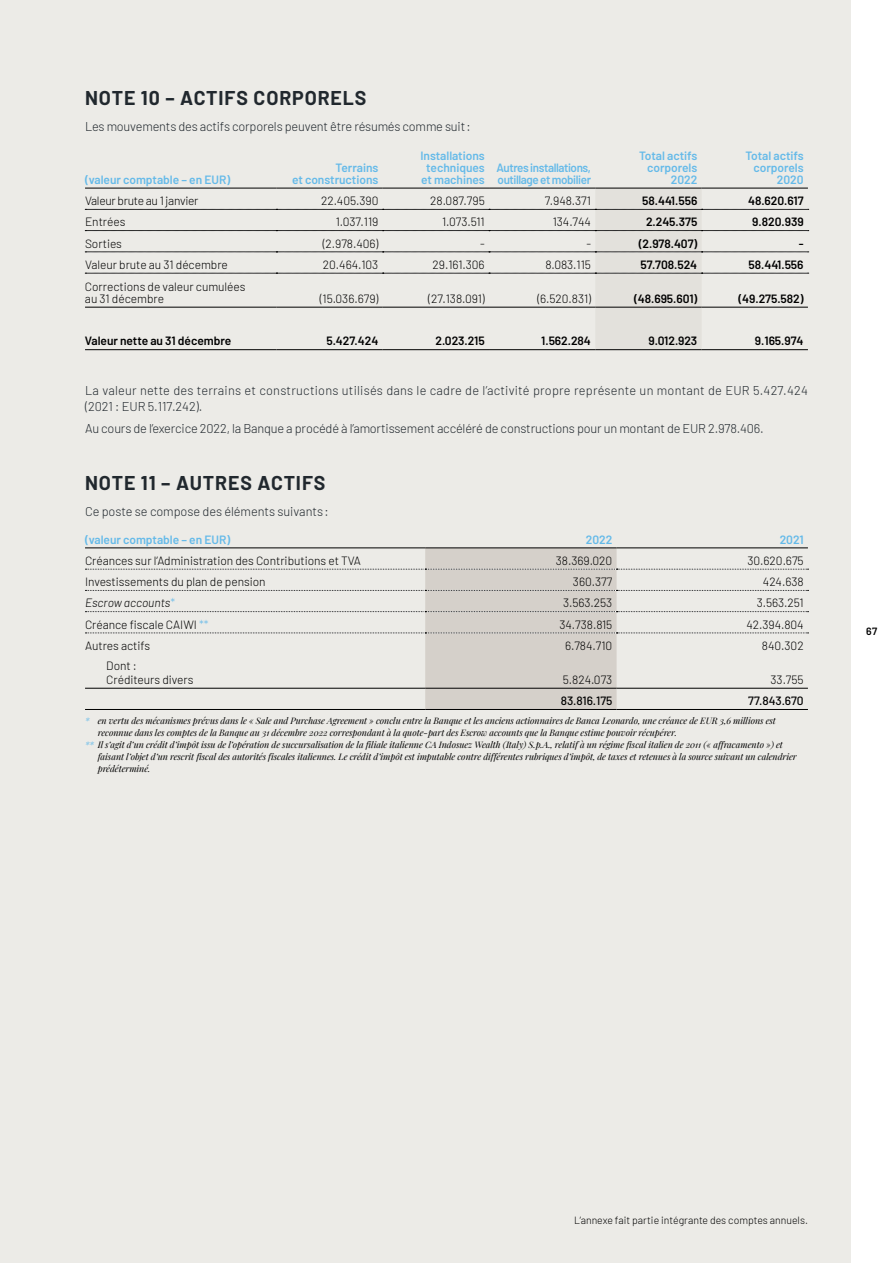
<style>
.page{position:relative;width:893px;height:1263px;background:#fff}
.page>*{position:absolute;margin:0;border:0;box-sizing:border-box;transform-origin:0 0}
.t1{font:700 19.5px "Barlow";letter-spacing:.045em;color:#21282e}
.t2{font:300 12.75px "Barlow";letter-spacing:-.015em;color:#21282e}
.t3{font:300 12.75px/16.5px "Barlow";letter-spacing:.015em;color:#21282e}
.t4{font:300 12px/12px "Barlow";letter-spacing:-.005em;color:#000}
.t5{font:600 12px "Barlow";letter-spacing:-.005em;color:#000}
.t6{font:600 12px/12px "Barlow";letter-spacing:-.005em;color:#65bae9;text-align:right}
.t7{font:600 12px/12px "Barlow";letter-spacing:-.035em;color:#65bae9}
.t8{font:300 12px "Barlow";letter-spacing:-.025em;color:#000}
.t9{font:500 12px "Barlow";letter-spacing:-.005em;color:#000}
.t10{font:italic 300 12px "Barlow";letter-spacing:-.005em;color:#000}
.t11{font:300 10.5px "Barlow";color:#000}
.t12{font:600 10.5px "Barlow";color:#000}
.t13{font:italic 9px "Playfair Display";letter-spacing:-.005em;color:#000}
.s1{font-style:normal;color:#65bae9}
.s2{color:#65bae9}
</style>
<div class="page">
<div style="left:0;top:0;width:850px;height:1263px;background:#ecebe7"></div>
<svg style="left:85px;top:188px;width:724px;height:162px"></svg>
<hr style="left:425px;top:547px;width:192px;height:1px;background:#000">
<hr style="left:425px;top:709px;width:192px;height:1px;background:#000">
<hr style="left:85px;top:547px;width:340px;height:1px;background:#000">
<hr style="left:85px;top:709px;width:340px;height:1px;background:#000">
<svg style="left:85px;top:548px;width:723px;height:161px"></svg>
<hr style="left:85px;top:688px;width:340px;height:1px;background:#000">
<hr style="left:425px;top:688px;width:192px;height:1px;background:#000">
<hr style="left:617px;top:688px;width:191px;height:1px;background:#000">
<hr style="left:617px;top:547px;width:191px;height:1px;background:#000">
<hr style="left:617px;top:709px;width:191px;height:1px;background:#000">
<h1 class="t1" style="left:85px;top:83px;width:283px">NOTE 10 – ACTIFS CORPORELS</h1>
<h2 class="t2" style="left:85px;top:117px;width:387px">Les mouvements des actifs corporels peuvent être résumés comme suit:</h2>
<h3 class="t6" style="left:85px;top:173px;width:147px">(valeur comptable – en EUR)</h3>
<h3 class="t6" style="left:292px;top:161px;width:88px">Terrains<br>et constructions</h3>
<h3 class="t6" style="left:420px;top:149px;width:66px;text-align:center">Installations techniques et machines</h3>
<h3 class="t7" style="left:496px;top:161px;width:96px">Autres installations, outillage et mobilier</h3>
<h3 class="t6" style="left:639px;top:149px;width:60px">Total actifs corporels<br>2022</h3>
<h3 class="t6" style="left:745px;top:149px;width:60px">Total actifs corporels<br>2020</h3>
<h3 class="t8" style="left:85px;top:192px;width:115px">Valeur brute au 1 janvier</h3>
<h3 class="t4" style="left:321px;top:194px;width:59px">22.405.390</h3>
<h3 class="t4" style="left:430px;top:194px;width:56px">28.087.795</h3>
<h3 class="t4" style="left:545px;top:194px;width:48px">7.948.371</h3>
<h3 class="t5" style="left:642px;top:192px;width:57px">58.441.556</h3>
<h3 class="t5" style="left:748px;top:192px;width:57px">48.620.617</h3>
<h3 class="t4" style="left:85px;top:215px;width:42px">Entrées</h3>
<h3 class="t4" style="left:336px;top:215px;width:44px">1.037.119</h3>
<h3 class="t4" style="left:442px;top:215px;width:44px">1.073.511</h3>
<h3 class="t4" style="left:553px;top:215px;width:40px">134.744</h3>
<h3 class="t5" style="left:646px;top:213px;width:53px">2.245.375</h3>
<h3 class="t5" style="left:752px;top:213px;width:53px">9.820.939</h3>
<h3 class="t4" style="left:85px;top:236px;width:39px">Sorties</h3>
<h3 class="t4" style="left:323px;top:236px;width:57px">(2.978.406)</h3>
<h3 class="t4" style="left:480px;top:236px;width:6px">-</h3>
<h3 class="t4" style="left:586px;top:236px;width:6px">-</h3>
<h3 class="t5" style="left:639px;top:234px;width:60px">(2.978.407)</h3>
<h3 class="t5" style="left:799px;top:234px;width:6px">-</h3>
<h3 class="t4" style="left:85px;top:258px;width:144px">Valeur brute au 31 décembre</h3>
<h3 class="t4" style="left:323px;top:258px;width:57px">20.464.103</h3>
<h3 class="t4" style="left:433px;top:258px;width:54px">29.161.306</h3>
<h3 class="t4" style="left:545px;top:258px;width:47px">8.083.115</h3>
<h3 class="t5" style="left:641px;top:256px;width:58px">57.708.524</h3>
<h3 class="t5" style="left:748px;top:256px;width:57px">58.441.556</h3>
<h3 class="t4" style="left:85px;top:280px;width:162px">Corrections de valeur cumulées au 31 décembre</h3>
<h3 class="t4" style="left:320px;top:292px;width:60px">(15.036.679)</h3>
<h3 class="t4" style="left:428px;top:292px;width:58px">(27.138.091)</h3>
<h3 class="t4" style="left:537px;top:292px;width:55px">(6.520.831)</h3>
<h3 class="t5" style="left:634px;top:290px;width:65px">(48.695.601)</h3>
<h3 class="t5" style="left:738px;top:290px;width:67px">(49.275.582)</h3>
<h3 class="t5" style="left:85px;top:332px;width:148px">Valeur nette au 31 décembre</h3>
<h3 class="t5" style="left:326px;top:332px;width:53px">5.427.424</h3>
<h3 class="t5" style="left:435px;top:332px;width:51px">2.023.215</h3>
<h3 class="t5" style="left:541px;top:332px;width:51px">1.562.284</h3>
<h3 class="t5" style="left:648px;top:332px;width:50px">9.012.923</h3>
<h3 class="t5" style="left:755px;top:332px;width:50px">9.165.974</h3>
<h2 class="t3" style="left:85px;top:381px;width:724px">La valeur nette des terrains et constructions utilisés dans le cadre de l’activité propre représente un montant de EUR 5.427.424 (2021 : EUR 5.117.242).</h2>
<h2 class="t2" style="left:85px;top:420px;width:680px">Au cours de l’exercice 2022, la Banque a procédé à l’amortissement accéléré de constructions pour un montant de EUR 2.978.406.</h2>
<h1 class="t1" style="left:85px;top:468px;width:242px">NOTE 11 – AUTRES ACTIFS</h1>
<h2 class="t2" style="left:85px;top:503px;width:245px">Ce poste se compose des éléments suivants:</h2>
<h3 class="t6" style="left:85px;top:532px;width:147px">(valeur comptable – en EUR)</h3>
<h3 class="t6" style="left:586px;top:532px;width:28px">2022</h3>
<h3 class="t6" style="left:780px;top:532px;width:26px">2021</h3>
<h3 class="t4" style="left:85px;top:554px;width:277px">Créances sur l’Administration des Contributions et TVA</h3>
<h3 class="t4" style="left:556px;top:554px;width:58px">38.369.020</h3>
<h3 class="t4" style="left:747px;top:554px;width:58px">30.620.675</h3>
<h3 class="t4" style="left:85px;top:575px;width:182px">Investissements du plan de pension</h3>
<h3 class="t4" style="left:573px;top:575px;width:41px">360.377</h3>
<h3 class="t4" style="left:763px;top:575px;width:42px">424.638</h3>
<h3 class="t10" style="left:85px;top:594px;width:92px">Escrow accounts<span class="s1">*</span></h3>
<h3 class="t4" style="left:563px;top:596px;width:51px">3.563.253</h3>
<h3 class="t4" style="left:757px;top:596px;width:49px">3.563.251</h3>
<h3 class="t4" style="left:85px;top:617px;width:125px">Créance fiscale CAIWI <span class="s2">**</span></h3>
<h3 class="t4" style="left:559px;top:617px;width:54px">34.738.815</h3>
<h3 class="t4" style="left:746px;top:617px;width:59px">42.394.804</h3>
<h3 class="t4" style="left:85px;top:639px;width:67px">Autres actifs</h3>
<h3 class="t4" style="left:565px;top:639px;width:49px">6.784.710</h3>
<h3 class="t4" style="left:762px;top:639px;width:43px">840.302</h3>
<h3 class="t4" style="left:106px;top:658px;width:89px;line-height:13.5px">Dont :<br>Créditeurs divers</h3>
<h3 class="t4" style="left:563px;top:673px;width:51px">5.824.073</h3>
<h3 class="t4" style="left:770px;top:673px;width:35px">33.755</h3>
<h3 class="t9" style="left:561px;top:692px;width:53px">83.816.175</h3>
<h3 class="t9" style="left:748px;top:692px;width:57px">77.843.670</h3>
<p class="t13" style="left:85px;top:714px;width:692px"><span class="s2">*</span> en vertu des mécanismes prévus dans le « Sale and Purchase Agreement » conclu entre la Banque et les anciens actionnaires de Banca Leonardo, une créance de EUR 3,6 millions est</p>
<p class="t13" style="left:98px;top:726px;width:581px">reconnue dans les comptes de la Banque au 31 décembre 2022 correspondant à la quote-part des Escrow accounts que la Banque estime pouvoir récupérer.</p>
<p class="t13" style="left:85px;top:738px;width:699px"><span class="s2">**</span> Il s’agit d’un crédit d’impôt issu de l’opération de succursalisation de la filiale italienne CA Indosuez Wealth (Italy) S.p.A., relatif à un régime fiscal italien de 2011 (« affracamento ») et</p>
<p class="t13" style="left:98px;top:750px;width:700px">faisant l’objet d’un rescrit fiscal des autorités fiscales italiennes. Le crédit d’impôt est imputable contre différentes rubriques d’impôt, de taxes et retenues à la source suivant un calendrier</p>
<p class="t13" style="left:98px;top:762px;width:54px">prédéterminé.</p>
<p class="t12" style="left:866px;top:623px;width:13px">67</p>
<p class="t11" style="left:574px;top:1212px;width:235px">L’annexe fait partie intégrante des comptes annuels.</p>
</div>
